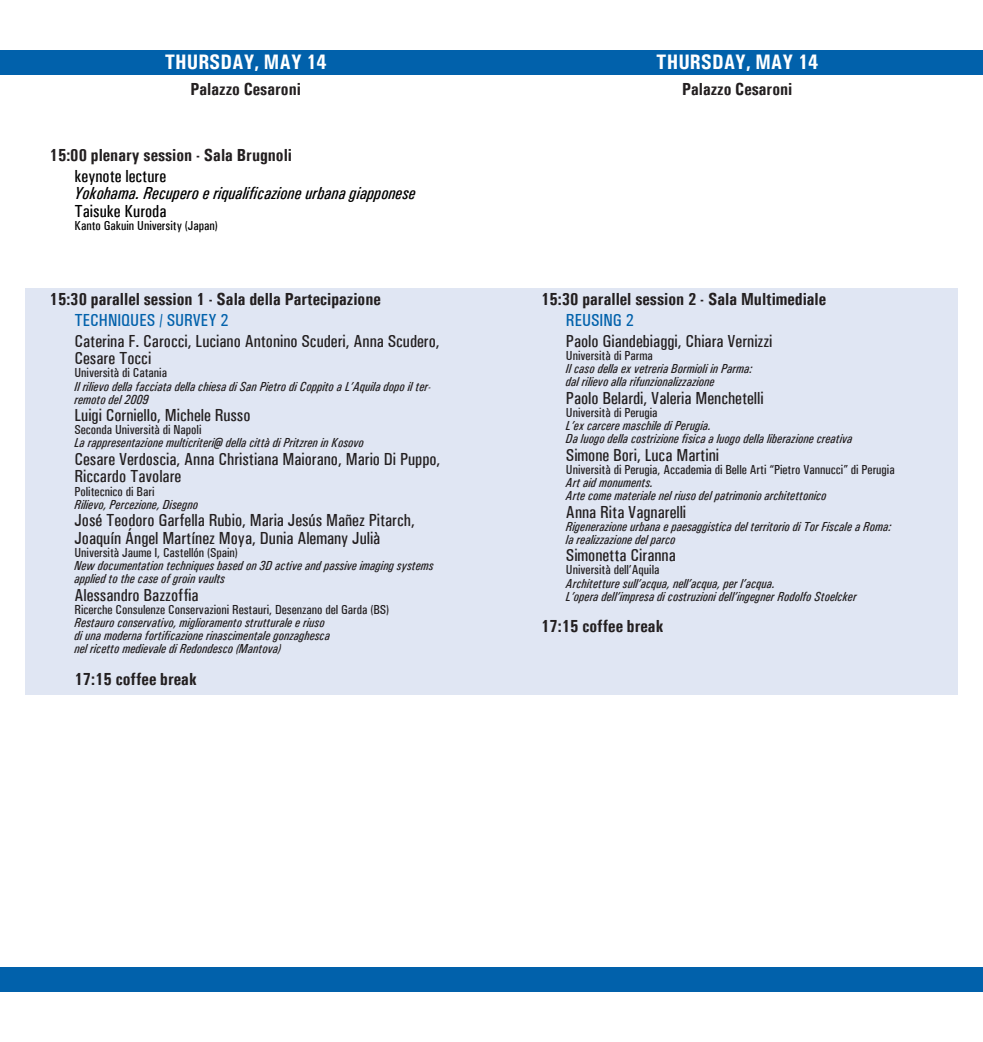
<style>
.page{position:relative;width:983px;height:1042px;background:#fff}
.page>*{position:absolute;margin:0;border:0;box-sizing:border-box;transform-origin:0 0}
.t1{font:700 condensed 21px "Univers";color:#fff}
.t2{font:500 condensed 17.5px/17.5px "Univers";color:#231f20}
.t3{font:700 condensed 17.5px "Univers";color:#231f20}
.t4{font:italic 500 condensed 17.5px "Univers";color:#000}
.t5{font:500 condensed 17.5px "Univers";color:#000}
.t6{font:500 condensed 17.5px "Univers";color:#0161ab}
.t7{font:italic 500 condensed 13.12px/13.1px "Univers";color:#231f20}
.t8{font:500 condensed 13.12px "Univers";color:#231f20}
.t9{font:500 condensed 13.12px "Univers";color:#000}
</style>
<div class="page">
<div style="left:0;top:50px;width:491px;height:24px;background:#0161ab"></div>
<div style="left:0;top:967px;width:491px;height:25px;background:#0161ab"></div>
<div style="left:491px;top:50px;width:491px;height:24px;background:#0161ab"></div>
<div style="left:491px;top:967px;width:491px;height:25px;background:#0161ab"></div>
<div style="left:25px;top:288px;width:466px;height:406px;background:#e0e6f3"></div>
<div style="left:491px;top:288px;width:466px;height:406px;background:#e0e6f3"></div>
<h1 class="t1" style="left:165px;top:49px;width:163px">THURSDAY, MAY 14</h1>
<h1 class="t1" style="left:656px;top:49px;width:163px">THURSDAY, MAY 14</h1>
<h2 class="t3" style="left:190px;top:78px;width:112px">Palazzo Cesaroni</h2>
<h2 class="t3" style="left:681px;top:78px;width:112px">Palazzo Cesaroni</h2>
<h2 class="t3" style="left:50px;top:144px;width:244px">15:00 plenary session - Sala Brugnoli</h2>
<h2 class="t5" style="left:74px;top:166px;width:93px">keynote lecture</h2>
<h2 class="t4" style="left:74px;top:183px;width:342px">Yokohama. Recupero e riqualificazione urbana giapponese</h2>
<h2 class="t5" style="left:74px;top:201px;width:93px">Taisuke Kuroda</h2>
<p class="t9" style="left:74px;top:218px;width:145px">Kanto Gakuin University (Japan)</p>
<h2 class="t3" style="left:50px;top:288px;width:332px">15:30 parallel session 1 - Sala della Partecipazione</h2>
<h2 class="t6" style="left:74px;top:310px;width:155px">TECHNIQUES / SURVEY 2</h2>
<h2 class="t2" style="left:74px;top:332px;width:366px">Caterina F. Carocci, Luciano Antonino Scuderi, Anna Scudero,<br>Cesare Tocci</h2>
<p class="t8" style="left:74px;top:365px;width:94px">Università di Catania</p>
<p class="t7" style="left:74px;top:379px;width:358px">Il rilievo della facciata della chiesa di San Pietro di Coppito a L’Aquila dopo il ter&shy;remoto del 2009</p>
<h2 class="t2" style="left:74px;top:406px;width:177px">Luigi Corniello, Michele Russo</h2>
<p class="t8" style="left:74px;top:422px;width:128px">Seconda Università di Napoli</p>
<p class="t7" style="left:74px;top:436px;width:291px">La rappresentazione multicriteri@ della città di Pritzren in Kosovo</p>
<h2 class="t2" style="left:74px;top:450px;width:367px">Cesare Verdoscia, Anna Christiana Maiorano, Mario Di Puppo,<br>Riccardo Tavolare</h2>
<p class="t8" style="left:74px;top:483px;width:81px">Politecnico di Bari</p>
<p class="t7" style="left:74px;top:498px;width:125px">Rilievo, Percezione, Disegno</p>
<h2 class="t2" style="left:74px;top:511px;width:342px">José Teodoro Garfella Rubio, Maria Jesús Mañez Pitarch,<br>Joaquín Ángel Martínez Moya, Dunia Alemany Julià</h2>
<p class="t8" style="left:74px;top:545px;width:165px">Università Jaume I, Castellón (Spain)</p>
<p class="t7" style="left:74px;top:559px;width:361px">New documentation techniques based on 3D active and passive imaging systems applied to the case of groin vaults</p>
<h2 class="t2" style="left:74px;top:586px;width:125px">Alessandro Bazzoffia</h2>
<p class="t8" style="left:74px;top:601px;width:316px">Ricerche Consulenze Conservazioni Restauri, Desenzano del Garda (BS)</p>
<p class="t7" style="left:74px;top:616px;width:257px">Restauro conservativo, miglioramento strutturale e riuso di una moderna fortificazione rinascimentale gonzaghesca nel ricetto medievale di Redondesco (Mantova)</p>
<h2 class="t3" style="left:74px;top:668px;width:124px">17:15 coffee break</h2>
<h2 class="t3" style="left:541px;top:288px;width:286px">15:30 parallel session 2 - Sala Multimediale</h2>
<h2 class="t6" style="left:566px;top:310px;width:69px">REUSING 2</h2>
<h2 class="t2" style="left:566px;top:332px;width:208px">Paolo Giandebiaggi, Chiara Vernizzi</h2>
<p class="t8" style="left:566px;top:348px;width:88px">Università di Parma</p>
<p class="t7" style="left:566px;top:362px;width:188px">Il caso della ex vetreria Bormioli in Parma: dal rilievo alla rifunzionalizzazione</p>
<h2 class="t2" style="left:566px;top:389px;width:199px">Paolo Belardi, Valeria Menchetelli</h2>
<p class="t8" style="left:566px;top:405px;width:93px">Università di Perugia</p>
<p class="t7" style="left:566px;top:419px;width:288px">L’ex carcere maschile di Perugia.<br>Da luogo della costrizione fisica a luogo della liberazione creativa</p>
<h2 class="t2" style="left:566px;top:446px;width:154px">Simone Bori, Luca Martini</h2>
<p class="t8" style="left:566px;top:461px;width:330px">Università di Perugia, Accademia di Belle Arti “Pietro Vannucci” di Perugia</p>
<p class="t7" style="left:566px;top:476px;width:262px">Art aid monuments.<br>Arte come materiale nel riuso del patrimonio architettonico</p>
<h2 class="t2" style="left:566px;top:503px;width:122px">Anna Rita Vagnarelli</h2>
<p class="t7" style="left:566px;top:519px;width:327px">Rigenerazione urbana e paesaggistica del territorio di Tor Fiscale a Roma: la realizzazione del parco</p>
<h2 class="t2" style="left:566px;top:546px;width:111px">Simonetta Ciranna</h2>
<p class="t8" style="left:566px;top:562px;width:95px">Università dell’Aquila</p>
<p class="t7" style="left:566px;top:576px;width:292px">Architetture sull’acqua, nell’acqua, per l’acqua.<br>L’opera dell’impresa di costruzioni dell’ingegner Rodolfo Stoelcker</p>
<h2 class="t3" style="left:541px;top:615px;width:124px">17:15 coffee break</h2>
</div>
